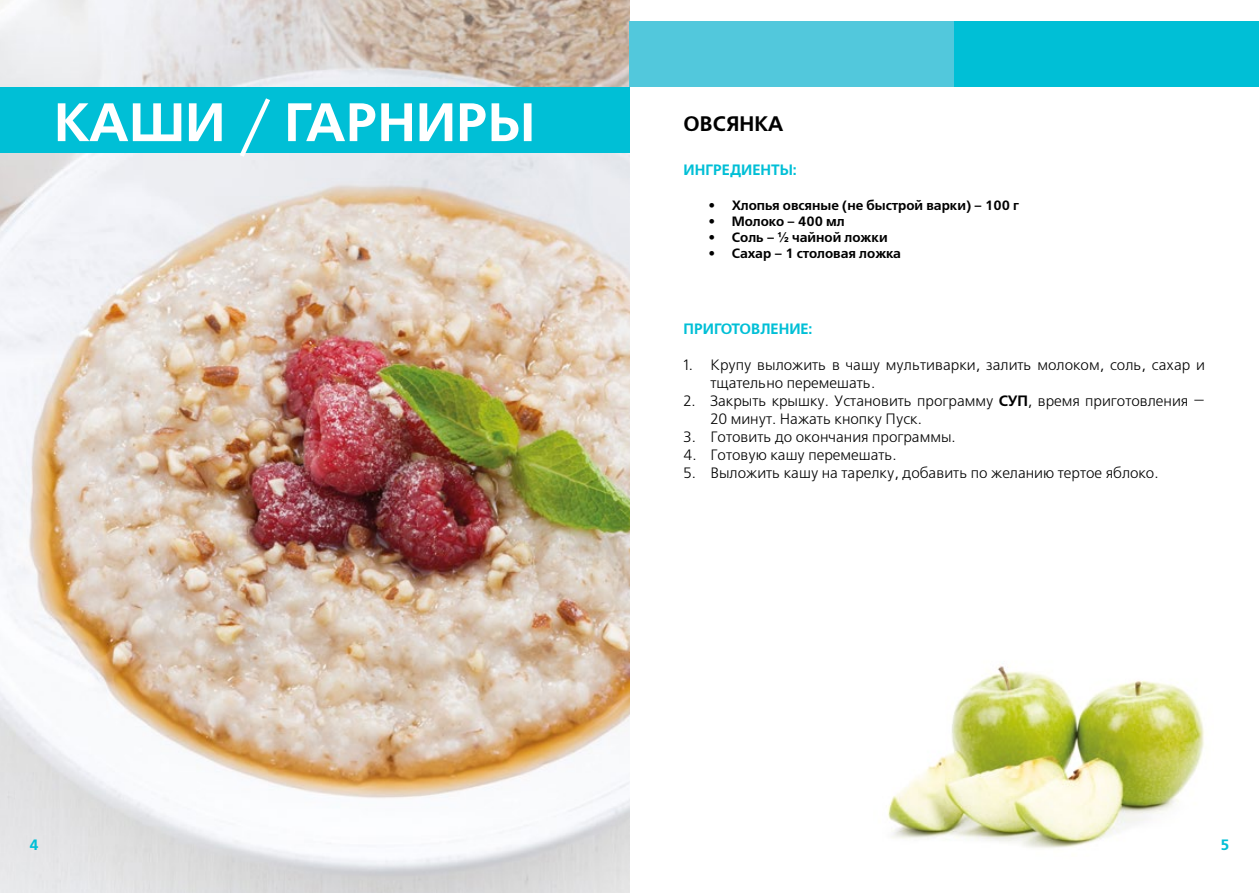
<style>
.page{position:relative;width:1259px;height:893px;background:#fff}
.page>*{position:absolute;margin:0;border:0;box-sizing:border-box;transform-origin:0 0}
.t1{font:700 54px "Free Set C";letter-spacing:-.01em;color:#fff}
.t2{font:700 21px "Free Set C";color:#000}
.t3{font:15px/18px "Free Set C";color:#000}
.t4{font:700 15px "Free Set C";color:#00bfd6}
.t5{font:700 13.5px "Free Set C";color:#000}
.s1{font-family:"Arial"}
.s2{font-weight:700}
</style>
<div class="page">
<img style="left:0;top:0;width:629px;height:893px">
<div style="left:629px;top:21px;width:326px;height:66px;background:#52c8dc"></div>
<div style="left:955px;top:21px;width:304px;height:66px;background:#00bfd6"></div>
<div style="left:0;top:87px;width:629px;height:66px;background:#00bfd6"></div>
<img style="left:888px;top:666px;width:317px;height:182px">
<h1 class="t1" style="left:54px;top:90px;width:290px">КАШИ / Гарниры</h1>
<h2 class="t2" style="left:683px;top:112px;width:71px">Овсянка</h2>
<p class="t4" style="left:683px;top:161px;width:115px">ИНГРЕДИЕНТЫ:</p>
<p class="t5" style="left:709px;top:197px;width:311px">• Хлопья овсяные (не быстрой варки) – 100 г</p>
<p class="t5" style="left:709px;top:213px;width:137px">• Молоко – 400 мл</p>
<p class="t5" style="left:709px;top:229px;width:180px">• Соль – <span class="s1">½</span> чайной ложки</p>
<p class="t5" style="left:709px;top:245px;width:193px">• Сахар – 1 столовая ложка</p>
<p class="t4" style="left:683px;top:320px;width:48px">ПРИГОТОВЛЕ</p>
<p class="t4" style="left:778px;top:320px;width:35px">НИЕ:</p>
<p class="t3" style="left:710px;top:357px;width:496px;text-indent:-27px">1. Крупу выложить в чашу мультиварки, залить молоком, соль, сахар и тщательно перемешать.</p>
<p class="t3" style="left:710px;top:393px;width:496px;text-indent:-27px">2. Закрыть крышку. Установить программу <span class="s2">Суп</span>, время приготовления —<br>20 минут. Нажать кнопку Пуск.</p>
<p class="t3" style="left:683px;top:429px;width:274px">3. Готовить до окончания программы.</p>
<p class="t3" style="left:683px;top:447px;width:215px">4. Готовую кашу перемешать.</p>
<p class="t3" style="left:683px;top:465px;width:477px">5. Выложить кашу на тарелку, добавить по желанию тертое яблоко.</p>
<p class="t4" style="left:29px;top:836px;width:11px">4</p>
<p class="t4" style="left:1220px;top:836px;width:11px">5</p>
</div>
